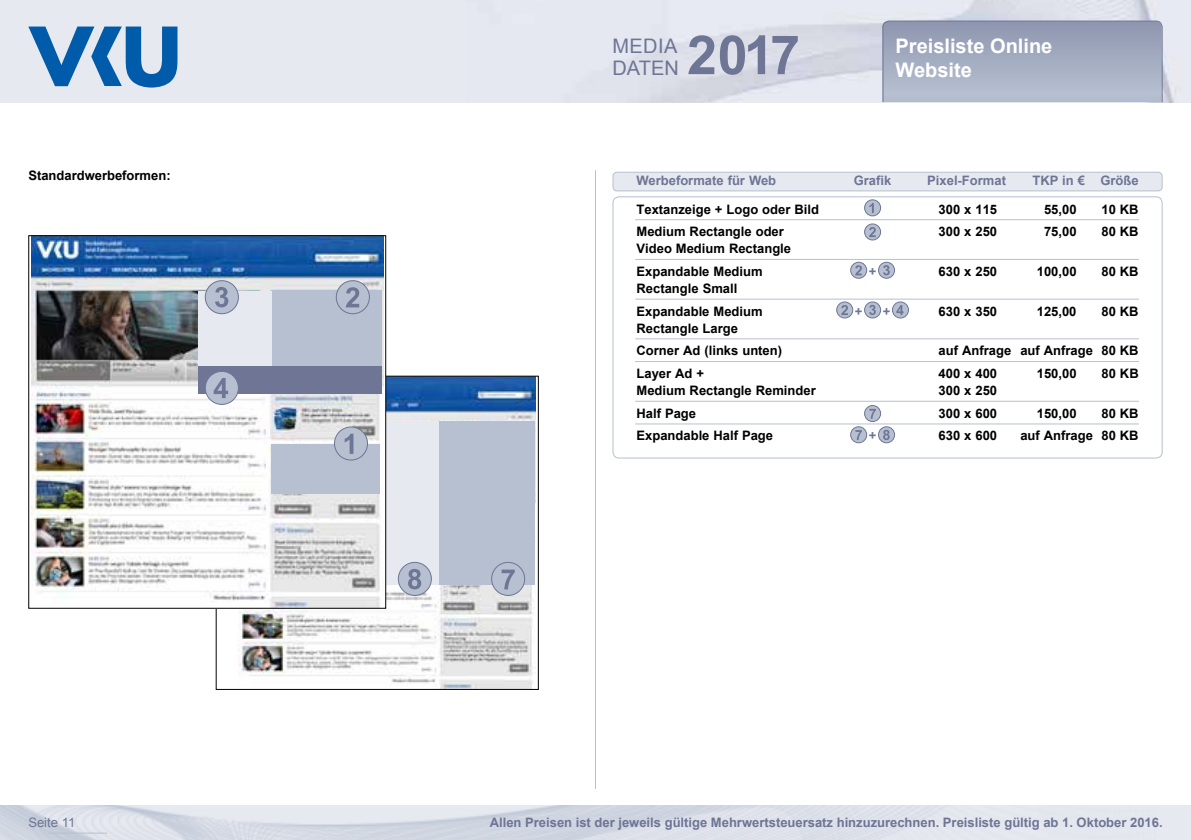
<style>
.page{position:relative;width:1191px;height:840px;background:#fff}
.page>*{position:absolute;margin:0;border:0;box-sizing:border-box;transform-origin:0 0}
.t1{font:700 54px "Arial";color:#6e7595}
.t2{font:700 20px/24px "Arial";color:#fff}
.t3{font:20px/21.6px "Arial";letter-spacing:.01em;color:#6e7595}
.t4{font:700 13px/22.6px "Arial";color:#000}
.t5{font:700 13px "Arial";color:#6e7595}
.t6{font:13px "Arial";color:#6e7595}
</style>
<div class="page">
<div style="left:0;top:0;width:1191px;height:102px;background:#e7e9f0"></div>
<img style="left:614px;top:0;width:560px;height:102px">
<svg style="left:0;top:805px;width:1191px;height:34px;background:#dbdfe8"></svg>
<hr style="left:595px;top:170px;width:1px;height:618px;background:#b6c0d0">
<hr style="left:48px;top:832px;width:59px;height:1px;background:#b6c0d0">
<svg style="left:882px;top:20px;width:281px;height:83px;background:#a3acc0"></svg>
<svg style="left:28px;top:27px;width:149px;height:60px"></svg>
<img style="left:239px;top:378px;width:296px;height:309px">
<div style="left:350px;top:420px;width:183px;height:164px;background:#e7e9f0"></div>
<div style="left:439px;top:420px;width:96px;height:164px;background:#b6c0d0"></div>
<div style="left:491px;top:562px;width:33px;height:33px;background:#b6c0d0;border-radius:50%"></div>
<div style="left:491px;top:561px;width:34px;height:34px;border:1px solid #6e7595;border-radius:50%"></div>
<svg style="left:501px;top:569px;width:14px;height:20px"></svg>
<div style="left:398px;top:562px;width:33px;height:33px;background:#b6c0d0;border-radius:50%"></div>
<div style="left:398px;top:561px;width:34px;height:34px;border:1px solid #6e7595;border-radius:50%"></div>
<svg style="left:408px;top:569px;width:13px;height:20px"></svg>
<img style="left:32px;top:237px;width:351px;height:369px">
<div style="left:29px;top:235px;width:357px;height:373px;border:1px solid #000"></div>
<div style="left:612px;top:196px;width:550px;height:262px;border:1px solid #b6c0d0;border-radius:6px"></div>
<div style="left:613px;top:172px;width:549px;height:19px;background:#e7e9f0;border-radius:4px"></div>
<div style="left:612px;top:172px;width:550px;height:19px;border:1px solid #b6c0d0;border-radius:4px"></div>
<hr style="left:635px;top:219px;width:504px;height:1px;background:#b6c0d0">
<hr style="left:635px;top:259px;width:504px;height:1px;background:#b6c0d0">
<hr style="left:635px;top:298px;width:504px;height:1px;background:#b6c0d0">
<hr style="left:635px;top:338px;width:504px;height:1px;background:#b6c0d0">
<hr style="left:635px;top:361px;width:504px;height:1px;background:#b6c0d0">
<hr style="left:635px;top:400px;width:504px;height:1px;background:#b6c0d0">
<hr style="left:635px;top:423px;width:504px;height:1px;background:#b6c0d0">
<div style="left:864px;top:200px;width:16px;height:16px;background:#b6c0d0;border-radius:50%"></div>
<div style="left:864px;top:199px;width:17px;height:17px;border:1px solid #6e7595;border-radius:50%"></div>
<svg style="left:869px;top:203px;width:5px;height:10px"></svg>
<svg style="left:864px;top:224px;width:16px;height:16px"></svg>
<div style="left:864px;top:223px;width:17px;height:17px;border:1px solid #6e7595;border-radius:50%"></div>
<svg style="left:869px;top:227px;width:6px;height:10px"></svg>
<svg style="left:850px;top:262px;width:16px;height:16px"></svg>
<div style="left:850px;top:261px;width:17px;height:17px;border:1px solid #6e7595;border-radius:50%"></div>
<svg style="left:855px;top:265px;width:7px;height:10px"></svg>
<svg style="left:878px;top:262px;width:16px;height:16px"></svg>
<div style="left:878px;top:261px;width:17px;height:17px;border:1px solid #6e7595;border-radius:50%"></div>
<svg style="left:883px;top:265px;width:6px;height:10px"></svg>
<svg style="left:836px;top:302px;width:16px;height:16px"></svg>
<div style="left:836px;top:301px;width:17px;height:17px;border:1px solid #6e7595;border-radius:50%"></div>
<svg style="left:841px;top:305px;width:7px;height:10px"></svg>
<svg style="left:864px;top:302px;width:16px;height:16px"></svg>
<div style="left:864px;top:301px;width:17px;height:17px;border:1px solid #6e7595;border-radius:50%"></div>
<svg style="left:869px;top:305px;width:7px;height:10px"></svg>
<svg style="left:892px;top:302px;width:16px;height:16px"></svg>
<div style="left:892px;top:301px;width:17px;height:17px;border:1px solid #6e7595;border-radius:50%"></div>
<svg style="left:896px;top:305px;width:7px;height:10px"></svg>
<svg style="left:864px;top:405px;width:16px;height:16px"></svg>
<div style="left:864px;top:405px;width:17px;height:17px;border:1px solid #6e7595;border-radius:50%"></div>
<svg style="left:869px;top:408px;width:7px;height:10px"></svg>
<svg style="left:850px;top:426px;width:16px;height:16px"></svg>
<div style="left:850px;top:426px;width:17px;height:17px;border:1px solid #6e7595;border-radius:50%"></div>
<svg style="left:855px;top:430px;width:7px;height:10px"></svg>
<svg style="left:878px;top:426px;width:16px;height:16px"></svg>
<div style="left:878px;top:426px;width:17px;height:17px;border:1px solid #6e7595;border-radius:50%"></div>
<svg style="left:883px;top:429px;width:6px;height:11px"></svg>
<div style="left:271px;top:444px;width:108px;height:49px;background:#b6c0d0"></div>
<div style="left:334px;top:427px;width:33px;height:33px;background:#b6c0d0;border-radius:50%"></div>
<div style="left:334px;top:426px;width:34px;height:34px;border:1px solid #6e7595;border-radius:50%"></div>
<svg style="left:345px;top:433px;width:8px;height:20px"></svg>
<div style="left:198px;top:290px;width:183px;height:79px;background:#e7e9f0"></div>
<div style="left:272px;top:290px;width:109px;height:77px;background:#b6c0d0"></div>
<div style="left:198px;top:366px;width:183px;height:27px;background:#6e7595"></div>
<div style="left:336px;top:280px;width:33px;height:33px;background:#b6c0d0;border-radius:50%"></div>
<div style="left:336px;top:280px;width:34px;height:34px;border:1px solid #6e7595;border-radius:50%"></div>
<svg style="left:346px;top:287px;width:13px;height:20px"></svg>
<div style="left:205px;top:371px;width:33px;height:33px;background:#b6c0d0;border-radius:50%"></div>
<div style="left:205px;top:370px;width:34px;height:34px;border:1px solid #6e7595;border-radius:50%"></div>
<svg style="left:214px;top:378px;width:14px;height:20px"></svg>
<div style="left:205px;top:280px;width:33px;height:33px;background:#b6c0d0;border-radius:50%"></div>
<div style="left:205px;top:280px;width:34px;height:34px;border:1px solid #6e7595;border-radius:50%"></div>
<svg style="left:215px;top:287px;width:13px;height:20px"></svg>
<p class="t4" style="left:28px;top:164px;width:144px">Standardwerbeformen:</p>
<p class="t6" style="left:28px;top:813px;width:49px">SEITE 11</p>
<h2 class="t3" style="left:612px;top:35px;width:68px">MEDIA<br>DATEN</h2>
<h1 class="t1" style="left:687px;top:19px;width:115px">2017</h1>
<h2 class="t2" style="left:895px;top:34px;width:158px">Preisliste Online<br>Website</h2>
<p class="t5" style="left:636px;top:172px;width:141px">Werbeformate für Web</p>
<p class="t5" style="left:853px;top:172px;width:39px">Grafik</p>
<p class="t5" style="left:927px;top:172px;width:80px">Pixel-Format</p>
<p class="t5" style="left:1032px;top:172px;width:108px">TKP in € Größe</p>
<p class="t4" style="left:636px;top:198px;width:184px">Textanzeige + Logo oder Bild</p>
<p class="t4" style="left:938px;top:198px;width:60px">300 x 115</p>
<p class="t4" style="left:1044px;top:198px;width:34px">55,00</p>
<p class="t4" style="left:1101px;top:198px;width:39px">10 KB</p>
<p class="t4" style="left:636px;top:220px;width:149px">Medium Rectangle oder</p>
<p class="t4" style="left:938px;top:220px;width:60px">300 x 250</p>
<p class="t4" style="left:1044px;top:220px;width:34px">75,00</p>
<p class="t4" style="left:1101px;top:220px;width:39px">80 KB</p>
<p class="t4" style="left:636px;top:237px;width:156px">Video Medium Rectangle<br>Expandable Medium</p>
<p class="t5" style="left:868px;top:262px;width:9px">+</p>
<p class="t4" style="left:938px;top:260px;width:60px">630 x 250</p>
<p class="t4" style="left:1036px;top:260px;width:41px">100,00</p>
<p class="t4" style="left:1101px;top:260px;width:39px">80 KB</p>
<p class="t4" style="left:636px;top:277px;width:128px">Rectangle Small<br>Expandable Medium</p>
<p class="t5" style="left:855px;top:302px;width:9px">+</p>
<p class="t5" style="left:882px;top:302px;width:9px">+</p>
<p class="t4" style="left:938px;top:300px;width:60px">630 x 350</p>
<p class="t4" style="left:1036px;top:300px;width:41px">125,00</p>
<p class="t4" style="left:1101px;top:300px;width:39px">80 KB</p>
<p class="t4" style="left:636px;top:317px;width:103px">Rectangle Large</p>
<p class="t4" style="left:612px;top:340px;width:18px">C</p>
<p class="t4" style="left:646px;top:340px;width:138px">orner Ad (links unten)</p>
<p class="t4" style="left:938px;top:340px;width:201px">auf Anfrage auf Anfrage 80 KB</p>
<p class="t4" style="left:636px;top:362px;width:69px">Layer Ad +</p>
<p class="t4" style="left:938px;top:362px;width:60px">400 x 400</p>
<p class="t4" style="left:1036px;top:362px;width:41px">150,00</p>
<p class="t4" style="left:1101px;top:362px;width:39px">80 KB</p>
<p class="t4" style="left:636px;top:379px;width:181px">Medium Rectangle Reminder</p>
<p class="t4" style="left:938px;top:379px;width:60px">300 x 250</p>
<p class="t4" style="left:636px;top:402px;width:61px">Half Page</p>
<p class="t4" style="left:938px;top:402px;width:60px">300 x 600</p>
<p class="t4" style="left:1036px;top:402px;width:41px">150,00</p>
<p class="t4" style="left:1101px;top:402px;width:39px">80 KB</p>
<p class="t4" style="left:636px;top:425px;width:138px">Expandable Half Page</p>
<p class="t5" style="left:868px;top:427px;width:9px">+</p>
<p class="t4" style="left:938px;top:425px;width:60px">630 x 600</p>
<p class="t4" style="left:1020px;top:425px;width:120px">auf Anfrage 80 KB</p>
<p class="t5" style="left:490px;top:813px;width:674px">Allen Preisen ist der jeweils gültige Mehrwertsteuersatz hinzuzurechnen. Preisliste gültig ab 1. Oktober 2016.</p>
</div>
